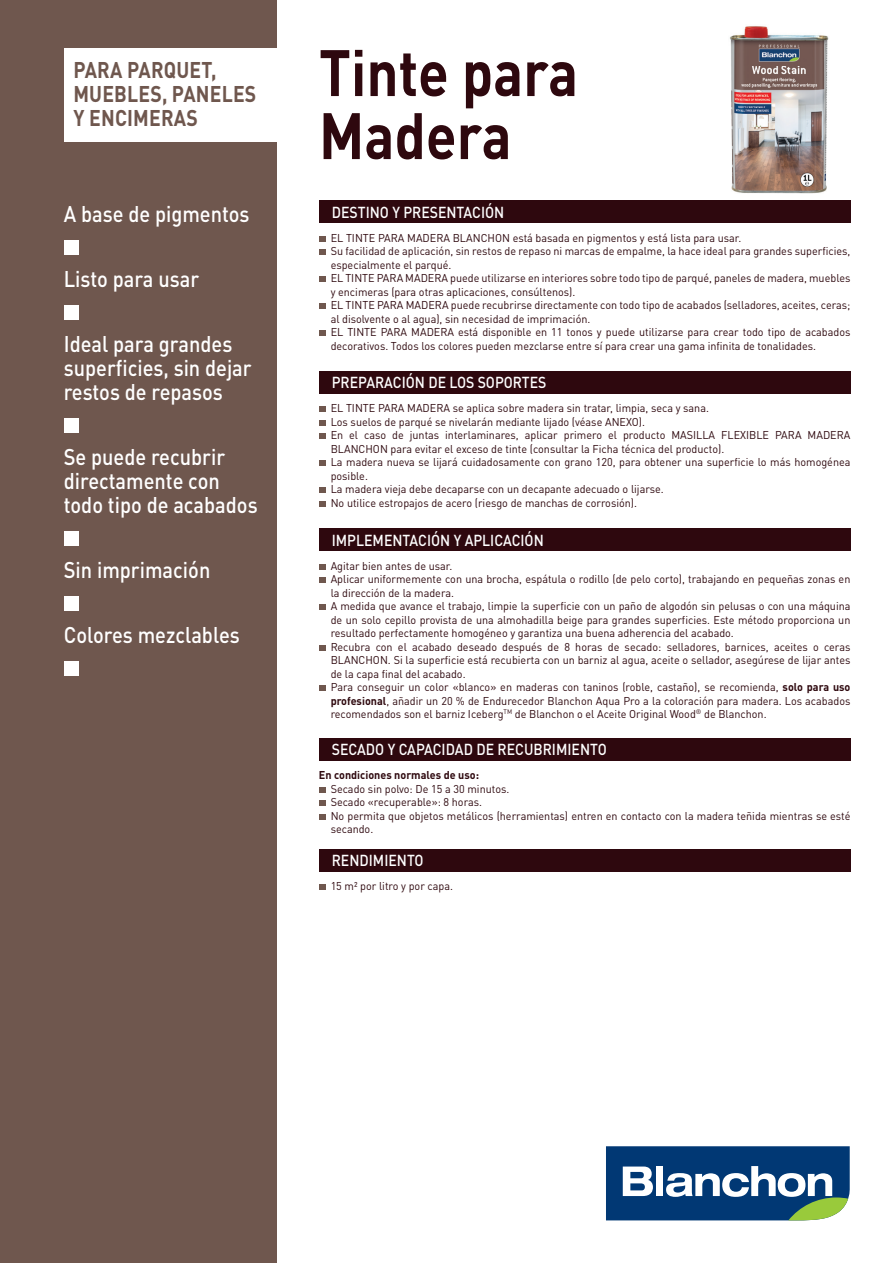
<style>
.page{position:relative;width:893px;height:1263px;background:#fff}
.page>*{position:absolute;margin:0;border:0;box-sizing:border-box;transform-origin:0 0}
.t1{font:700 64.5px/63px "DINOT";color:#2e080e;scale:.87 1}
.t2{font:500 22.5px/24px "DINOT";color:#fff;scale:.89 1}
.t3{font:700 22.5px/24px "DINOT";letter-spacing:.01em;color:#6f574e;scale:.86 1}
.t4{font:500 15.75px "DINOT";color:#fff;scale:.89 1}
.t5{font:11.25px/13.5px "DINOT";color:#2e080e;scale:.96 1}
.t6{font:700 11.25px "DINOT";color:#2e080e;scale:.96 1}
.s1{font-weight:700}
</style>
<div class="page">
<div style="left:0;top:0;width:276px;height:1263px;background:#6f574e"></div>
<div style="left:319px;top:200px;width:531px;height:23px;background:#2e080e"></div>
<div style="left:319px;top:371px;width:531px;height:23px;background:#2e080e"></div>
<div style="left:319px;top:528px;width:531px;height:23px;background:#2e080e"></div>
<div style="left:319px;top:738px;width:531px;height:23px;background:#2e080e"></div>
<div style="left:319px;top:848px;width:531px;height:23px;background:#2e080e"></div>
<svg style="left:319px;top:236px;width:6px;height:6px"></svg>
<svg style="left:319px;top:249px;width:6px;height:6px"></svg>
<svg style="left:319px;top:276px;width:6px;height:6px"></svg>
<svg style="left:319px;top:303px;width:6px;height:6px"></svg>
<svg style="left:319px;top:330px;width:6px;height:6px"></svg>
<svg style="left:319px;top:406px;width:6px;height:6px"></svg>
<svg style="left:319px;top:420px;width:6px;height:6px"></svg>
<svg style="left:319px;top:433px;width:6px;height:6px"></svg>
<svg style="left:319px;top:460px;width:6px;height:6px"></svg>
<svg style="left:319px;top:487px;width:6px;height:6px"></svg>
<svg style="left:319px;top:501px;width:6px;height:6px"></svg>
<svg style="left:319px;top:564px;width:6px;height:6px"></svg>
<svg style="left:319px;top:577px;width:6px;height:6px"></svg>
<svg style="left:319px;top:604px;width:6px;height:6px"></svg>
<svg style="left:319px;top:645px;width:6px;height:6px"></svg>
<svg style="left:319px;top:685px;width:6px;height:6px"></svg>
<svg style="left:319px;top:787px;width:6px;height:6px"></svg>
<svg style="left:319px;top:800px;width:6px;height:6px"></svg>
<svg style="left:319px;top:814px;width:6px;height:6px"></svg>
<svg style="left:319px;top:884px;width:6px;height:6px"></svg>
<div style="left:64px;top:240px;width:15px;height:15px;background:#fff"></div>
<div style="left:64px;top:305px;width:15px;height:15px;background:#fff"></div>
<div style="left:64px;top:418px;width:15px;height:15px;background:#fff"></div>
<div style="left:64px;top:531px;width:15px;height:15px;background:#fff"></div>
<div style="left:64px;top:596px;width:15px;height:15px;background:#fff"></div>
<div style="left:64px;top:661px;width:15px;height:15px;background:#fff"></div>
<svg style="left:606px;top:1146px;width:244px;height:74px"></svg>
<div style="left:64px;top:48px;width:217px;height:94px;background:#fff"></div>
<img style="left:730px;top:26px;width:99px;height:167px">
<h2 class="t3" style="left:73px;top:57px;width:214px">PARA PARQUET,<br>MUEBLES, PANELES<br>Y ENCIMERAS</h2>
<h2 class="t2" style="left:64px;top:202px;width:210px">A base de pigmentos</h2>
<h2 class="t2" style="left:64px;top:267px;width:154px">Listo para usar</h2>
<h2 class="t2" style="left:64px;top:332px;width:213px">Ideal para grandes superficies, sin dejar restos de repasos</h2>
<h2 class="t2" style="left:64px;top:445px;width:219px">Se puede recubrir directamente con todo tipo de acabados</h2>
<h2 class="t2" style="left:64px;top:558px;width:166px">Sin imprimación</h2>
<h2 class="t2" style="left:64px;top:623px;width:199px">Colores mezclables</h2>
<h1 class="t1" style="left:319px;top:39px;width:299px">Tinte para<br>Madera</h1>
<h3 class="t4" style="left:332px;top:202px;width:195px">DESTINO Y PRESENTACIÓN</h3>
<p class="t5" style="left:331px;top:231px;width:543px">EL TINTE PARA MADERA BLANCHON está basada en pigmentos y está lista para usar.<br>Su facilidad de aplicación, sin restos de repaso ni marcas de empalme, la hace ideal para grandes superficies, especialmente el parqué.<br>EL TINTE PARA MADERA puede utilizarse en interiores sobre todo tipo de parqué, paneles de madera, muebles y encimeras (para otras aplicaciones, consúltenos).<br>EL TINTE PARA MADERA puede recubrirse directamente con todo tipo de acabados (selladores, aceites, ceras; al disolvente o al agua), sin necesidad de imprimación.<br>EL TINTE PARA MADERA está disponible en 11 tonos y puede utilizarse para crear todo tipo de acabados decorativos. Todos los colores pueden mezclarse entre sí para crear una gama infinita de tonalidades.</p>
<h3 class="t4" style="left:332px;top:373px;width:243px">PREPARACIÓN DE LOS SOPORTES</h3>
<p class="t5" style="left:331px;top:401px;width:543px">EL TINTE PARA MADERA se aplica sobre madera sin tratar, limpia, seca y sana.<br>Los suelos de parqué se nivelarán mediante lijado (véase ANEXO).<br>En el caso de juntas interlaminares, aplicar primero el producto MASILLA FLEXIBLE PARA MADERA BLANCHON para evitar el exceso de tinte (consultar la Ficha técnica del producto).<br>La madera nueva se lijará cuidadosamente con grano 120, para obtener una superficie lo más homogénea posible.<br>La madera vieja debe decaparse con un decapante adecuado o lijarse.<br>No utilice estropajos de acero (riesgo de manchas de corrosión).</p>
<h3 class="t4" style="left:332px;top:530px;width:240px">IMPLEMENTACIÓN Y APLICACIÓN</h3>
<p class="t5" style="left:331px;top:559px;width:543px">Agitar bien antes de usar.<br>Aplicar uniformemente con una brocha, espátula o rodillo (de pelo corto), trabajando en pequeñas zonas en la dirección de la madera.<br>A medida que avance el trabajo, limpie la superficie con un paño de algodón sin pelusas o con una máquina de un solo cepillo provista de una almohadilla beige para grandes superficies. Este método proporciona un resultado perfectamente homogéneo y garantiza una buena adherencia del acabado.<br>Recubra con el acabado deseado después de 8 horas de secado: selladores, barnices, aceites o ceras BLANCHON. Si la superficie está recubierta con un barniz al agua, aceite o sellador, asegúrese de lijar antes de la capa final del acabado.<br>Para conseguir un color «blanco» en maderas con taninos (roble, castaño), se recomienda, <span class="s1">solo para uso profesional</span>, añadir un 20 % de Endurecedor Blanchon Aqua Pro a la coloración para madera. Los acabados recomendados son el barniz Iceberg<sup>TM</sup> de Blanchon o el Aceite Original Wood<sup>®</sup> de Blanchon.</p>
<h3 class="t4" style="left:332px;top:740px;width:310px">SECADO Y CAPACIDAD DE RECUBRIMIENTO</h3>
<p class="t6" style="left:319px;top:768px;width:168px">En condiciones normales de uso:</p>
<p class="t5" style="left:331px;top:782px;width:543px">Secado sin polvo: De 15 a 30 minutos.<br>Secado «recuperable»: 8 horas.<br>No permita que objetos metálicos (herramientas) entren en contacto con la madera teñida mientras se esté secando.</p>
<h3 class="t4" style="left:332px;top:850px;width:105px">RENDIMIENTO</h3>
<p class="t5" style="left:331px;top:879px;width:129px">15 m² por litro y por capa.</p>
</div>
